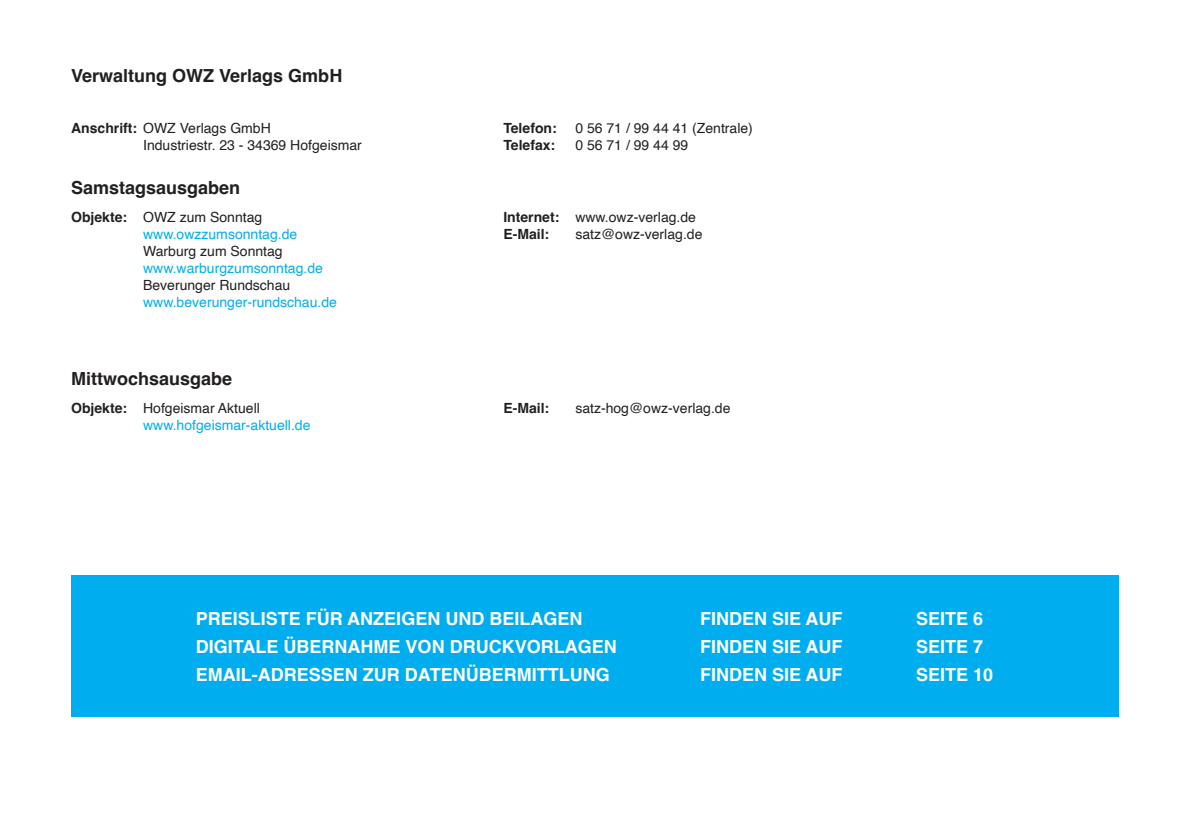
<style>
.page{position:relative;width:1191px;height:840px;background:#fff}
.page>*{position:absolute;margin:0;border:0;box-sizing:border-box;transform-origin:0 0}
.t1{font:700 18px "Helvetica";color:#fff}
.t2{font:700 18px "Helvetica";color:#231f20}
.t3{font:14px "Helvetica";color:#231f20}
.t4{font:14px/16.8px "Helvetica";color:#00aeef}
.t5{font:700 14px "Helvetica";color:#231f20}
.s1{font-weight:700}
.s2{color:#231f20}
</style>
<div class="page">
<div style="left:71px;top:575px;width:1047px;height:141px;background:#00aeef"></div>
<p class="t2" style="left:71px;top:65px;width:273px">Verwaltung OWZ Verlags GmbH</p>
<p class="t3" style="left:71px;top:117px;width:201px"><span class="s1">Anschrift:</span> OWZ Verlags GmbH</p>
<p class="t5" style="left:503px;top:119px;width:55px">Telefon:</p>
<p class="t3" style="left:575px;top:117px;width:179px">0 56 71 / 99 44 41 (Zentrale)</p>
<p class="t3" style="left:143px;top:134px;width:220px">Industriestr. 23 - 34369 Hofgeismar</p>
<p class="t5" style="left:503px;top:136px;width:53px">Telefax:</p>
<p class="t3" style="left:575px;top:134px;width:114px">0 56 71 / 99 44 99</p>
<p class="t2" style="left:71px;top:177px;width:171px">Samstagsausgaben</p>
<p class="t3" style="left:71px;top:206px;width:193px"><span class="s1">Objekte:</span> OWZ zum Sonntag</p>
<p class="t3" style="left:503px;top:206px;width:194px"><span class="s1">Internet:</span> www.owz-verlag.de</p>
<p class="t4" style="left:143px;top:226px;width:156px">www.owzzumsonntag.de</p>
<p class="t5" style="left:503px;top:226px;width:47px">E-Mail:</p>
<p class="t3" style="left:575px;top:223px;width:129px">satz@owz-verlag.de</p>
<p class="t4" style="left:143px;top:243px;width:195px"><span class="s2">Warburg zum Sonntag </span>www.warburgzumsonntag.de<br><span class="s2">Beverunger Rundschau </span>www.beverunger-rundschau.de</p>
<p class="t2" style="left:71px;top:367px;width:163px">Mittwochsausgabe</p>
<p class="t3" style="left:71px;top:397px;width:190px"><span class="s1">Objekte:</span> Hofgeismar Aktuell</p>
<p class="t5" style="left:503px;top:399px;width:47px">E-Mail:</p>
<p class="t3" style="left:575px;top:397px;width:157px">satz-hog@owz-verlag.de</p>
<p class="t4" style="left:143px;top:417px;width:169px">www.hofgeismar-aktuell.de</p>
<p class="t1" style="left:196px;top:607px;width:388px">PREISLISTE FÜR ANZEIGEN UND BEILAGEN</p>
<p class="t1" style="left:700px;top:607px;width:144px">FINDEN SIE AUF</p>
<p class="t1" style="left:916px;top:607px;width:69px">SEITE 6</p>
<p class="t1" style="left:196px;top:635px;width:422px">DIGITALE ÜBERNAHME VON DRUCKVORLAGEN</p>
<p class="t1" style="left:700px;top:635px;width:144px">FINDEN SIE AUF</p>
<p class="t1" style="left:916px;top:635px;width:69px">SEITE 7</p>
<p class="t1" style="left:196px;top:663px;width:415px">EMAIL-ADRESSEN ZUR DATENÜBERMITTLUNG</p>
<p class="t1" style="left:700px;top:663px;width:144px">FINDEN SIE AUF</p>
<p class="t1" style="left:916px;top:663px;width:79px">SEITE 10</p>
</div>
